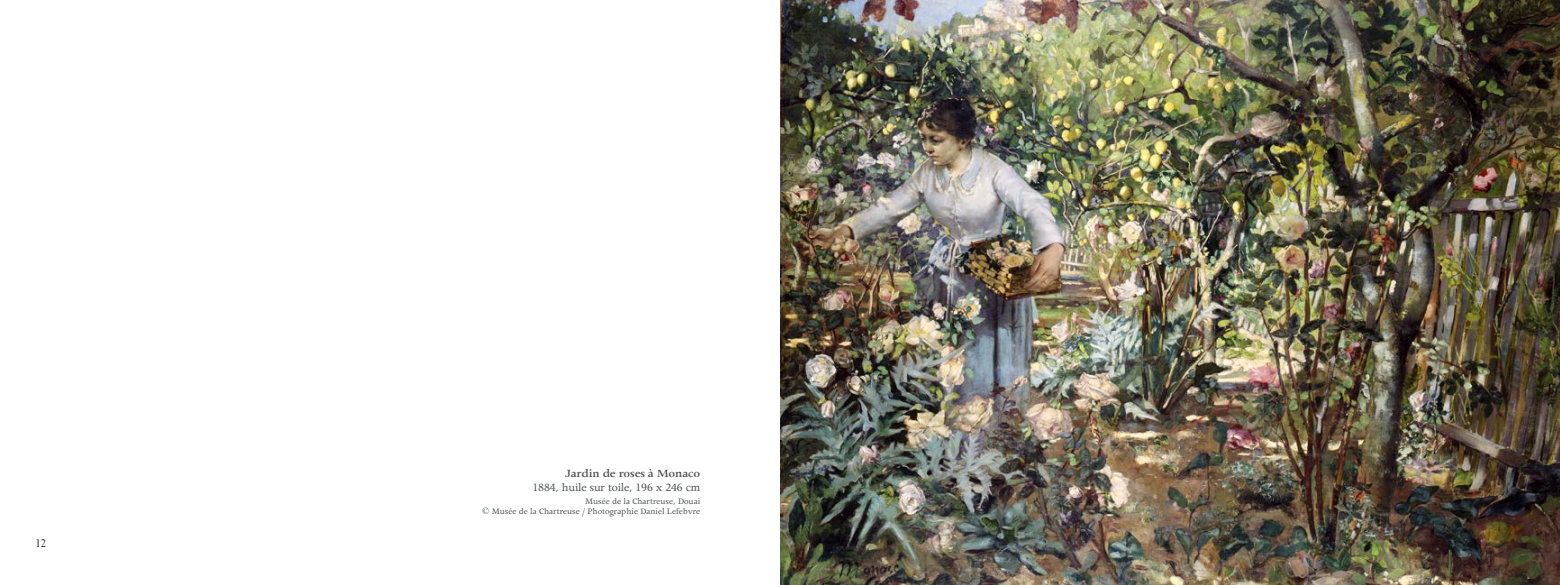
<style>
.page{position:relative;width:1560px;height:585px;background:#fff}
.page>*{position:absolute;margin:0;border:0;box-sizing:border-box;transform-origin:0 0}
.t1{font:12.5px "Apollo";letter-spacing:-.015em;color:#4f5455}
.t2{font:600 12.5px "Apollo";letter-spacing:-.015em;color:#4f5455}
.t3{font:10.62px "Electra LH";color:#000}
.t4{font:9.38px/10px "Apollo";color:#4f5455;text-align:right}
</style>
<div class="page">
<img style="left:780px;top:0;width:779px;height:585px">
<p class="t3" style="left:35px;top:537px;width:12px">12</p>
<h1 class="t2" style="left:565px;top:466px;width:136px">Jardin de roses à Monaco</h1>
<h1 class="t1" style="left:532px;top:480px;width:169px">1884, huile sur toile, 196 x 246 cm</h1>
<p class="t4" style="left:482px;top:496px;width:219px">Musée de la Chartreuse, Douai<br>© Musée de la Chartreuse / Photographie Daniel Lefebvre</p>
</div>
